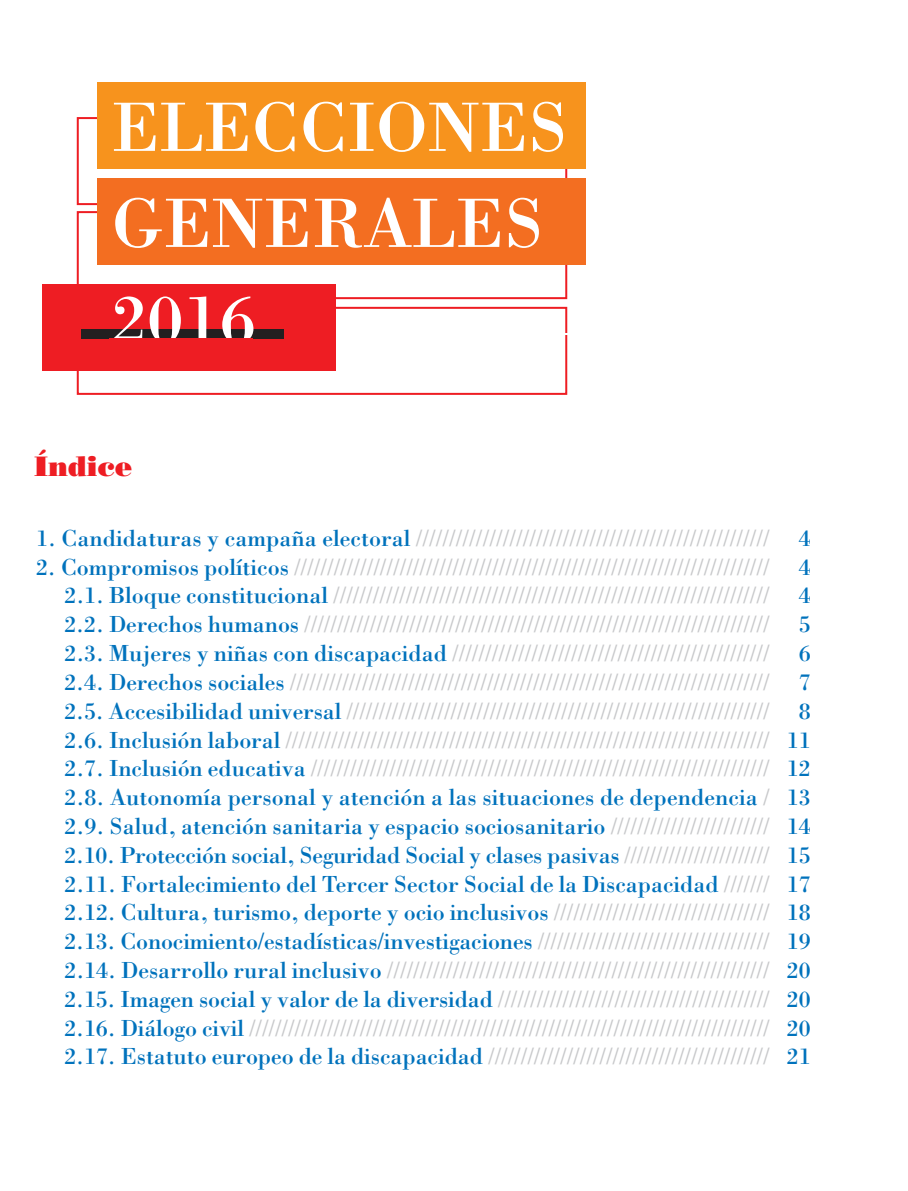
<style>
.page{position:relative;width:908px;height:1191px;background:#fff}
.page>*{position:absolute;margin:0;border:0;box-sizing:border-box;transform-origin:0 0}
.t1{font:72px/96px "Bodoni Std";color:#fff}
.t2{font:28px "Bodoni Std Poster";color:#ee1d23}
.t3{font:24px/28.8px "Bodoni Std";letter-spacing:-.005em;color:#c7c8ca;text-align:justify}
.t4{font:24px/28.8px "Bodoni Std";color:#0072bc;text-align:center}
.s1{color:#0072bc}
</style>
<div class="page">
<hr style="left:0;top:0;width:1px;height:1191px;background:#f7931d">
<div style="left:77px;top:211px;width:490px;height:88px;border:2px solid #ee1d23"></div>
<div style="left:77px;top:307px;width:490px;height:88px;border:2px solid #ee1d23"></div>
<div style="left:97px;top:83px;width:488px;height:86px;background:#f7931d"></div>
<div style="left:97px;top:179px;width:488px;height:86px;background:#f36e21"></div>
<div style="left:42px;top:284px;width:294px;height:86px;background:#ee1d23"></div>
<div style="left:81px;top:329px;width:202px;height:10px;background:#231f20"></div>
<h1 class="t1" style="left:111px;top:78px;width:458px">ELECCIONES<br>GENERALES<br>2016</h1>
<p class="t2" style="left:34px;top:450px;width:100px">Índice</p>
<p class="t3" style="left:36px;top:523px;width:735px"><span class="s1">1. Candidaturas y campaña electoral</span> /////////////////////////////////////////////////////</p>
<p class="t3" style="left:64px;top:552px;width:706px;text-indent:-28px"><span class="s1">2. Compromisos políticos</span> //////////////////////////////////////////////////////////////////////// <span class="s1">2.1. Bloque constitucional</span> ////////////////////////////////////////////////////////////////// <span class="s1">2.2. Derechos humanos</span> /////////////////////////////////////////////////////////////////////// <span class="s1">2.3. Mujeres y niñas con discapacidad</span> //////////////////////////////////////////////// <span class="s1">2.4. Derechos sociales</span> ///////////////////////////////////////////////////////////////////////// <span class="s1">2.5. Accesibilidad universal</span> ///////////////////////////////////////////////////////////////// <span class="s1">2.6. Inclusión laboral</span> ////////////////////////////////////////////////////////////////////////// <span class="s1">2.7. Inclusión educativa</span> ////////////////////////////////////////////////////////////////////// <span class="s1">2.8. Autonomía personal y atención a las situaciones de dependencia</span> / <span class="s1">2.9. Salud, atención sanitaria y espacio sociosanitario</span> //////////////////////// <span class="s1">2.10. Protección social, Seguridad Social y clases pasivas</span> /////////////////////// <span class="s1">2.11. Fortalecimiento del Tercer Sector Social de la Discapacidad</span> /////// <span class="s1">2.12. Cultura, turismo, deporte y ocio inclusivos</span> ///////////////////////////////// <span class="s1">2.13. Conocimiento/estadísticas/investigaciones</span> //////////////////////////////////// <span class="s1">2.14. Desarrollo rural inclusivo</span> ////////////////////////////////////////////////////////// <span class="s1">2.15. Imagen social y valor de la diversidad</span> ////////////////////////////////////////// <span class="s1">2.16. Diálogo civil</span> //////////////////////////////////////////////////////////////////////////////// <span class="s1">2.17. Estatuto europeo de la discapacidad</span> ///////////////////////////////////////////</p>
<p class="t4" style="left:786px;top:523px;width:25px">4<br>4<br>4<br>5<br>6<br>7<br>8<br>11<br>12<br>13<br>14<br>15<br>17<br>18<br>19<br>20<br>20<br>20<br>21</p>
</div>
